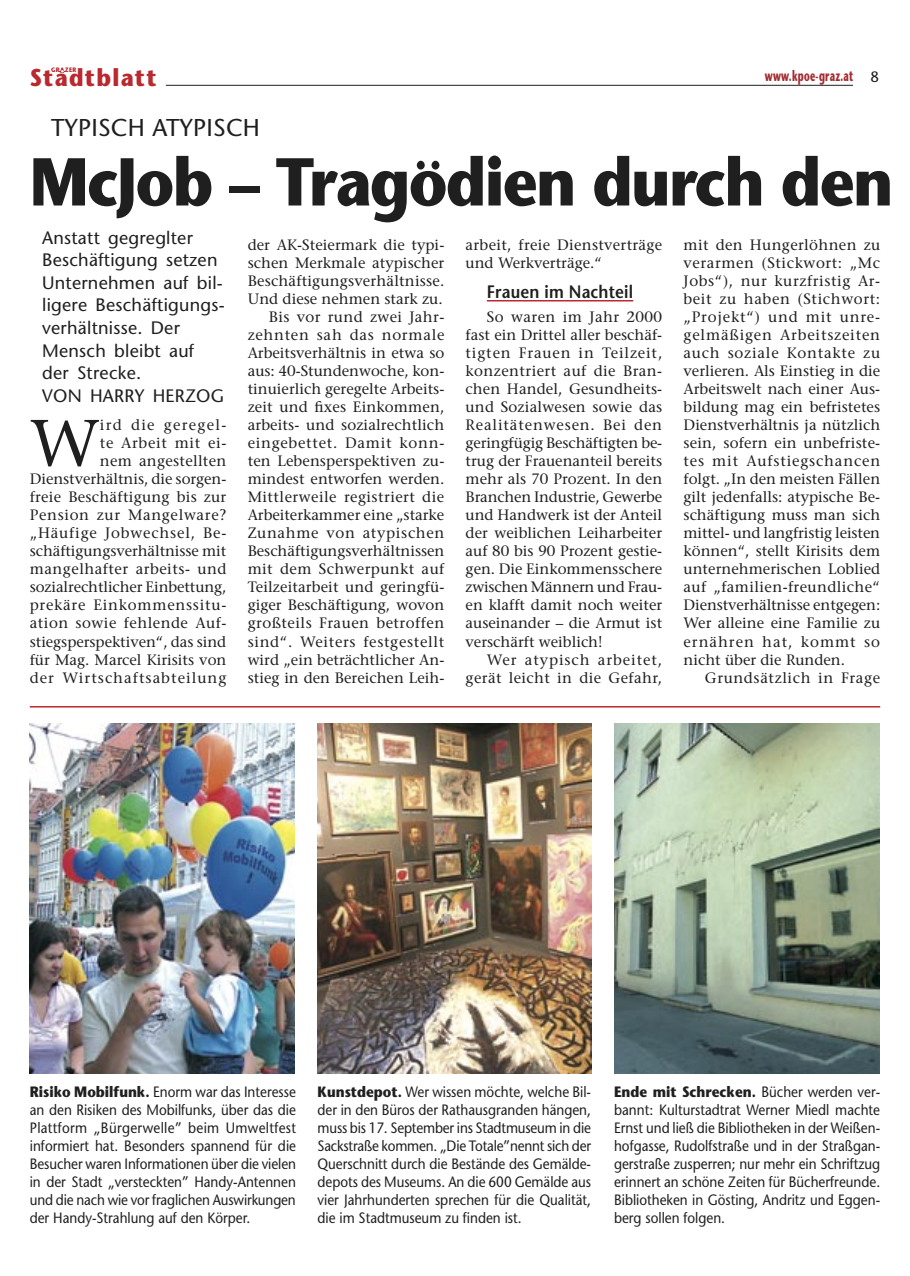
<style>
.page{position:relative;width:910px;height:1276px;background:#fff}
.page>*{position:absolute;margin:0;border:0;box-sizing:border-box;transform-origin:0 0}
.t1{font:700 67.5px "Stone Sans";letter-spacing:-.025em;color:#1f1f1f;scale:.9 1}
.t2{font:66.45px "Stone Serif";color:#1f1f1f}
.t3{font:24.3px "Stone Sans";letter-spacing:.01em;color:#1f1f1f}
.t4{font:700 24.3px "Stone Sans";letter-spacing:.06em;color:#b9292f;scale:.9 1}
.t5{font:18px/22.5px "Stone Sans";letter-spacing:.015em;color:#1f1f1f}
.t6{font:600 18px "Stone Sans";letter-spacing:.01em;color:#1f1f1f;scale:.9 1}
.t7{font:15px/18px "Stone Serif";letter-spacing:.01em;color:#1f1f1f;text-align:right}
.t8{font:15px/18px "Stone Sans";color:#1f1f1f;text-align:justify;scale:.9 1}
.t9{font:15px "Stone Serif";letter-spacing:.04em;color:#1f1f1f}
.t10{font:700 15px "Stone Sans";letter-spacing:.03em;color:#a22b30;scale:.6 1}
.t11{font:700 6.45px "Stone Sans";letter-spacing:.06em;color:#b9292f;scale:.9 1}
.s1{font-weight:400;color:#1f1f1f}
.s2{font-weight:700}
</style>
<div class="page">
<hr style="left:166px;top:85px;width:687px;height:1px;background:#1f1f1f">
<svg style="left:59px;top:68px;width:6px;height:5px"></svg>
<hr style="left:487px;top:300px;width:146px;height:1px;background:#b9292f">
<img style="left:30px;top:724px;width:265px;height:350px">
<img style="left:318px;top:724px;width:273px;height:350px">
<img style="left:614px;top:724px;width:265px;height:349px">
<hr style="left:30px;top:706px;width:850px;height:1px;background:#b9292f">
<p class="t11" style="left:51px;top:66px;width:29px">GRAZER</p>
<h3 class="t4" style="left:30px;top:62px;width:142px">Stadtblatt</h3>
<p class="t10" style="left:765px;top:66px;width:192px">www.kpoe-graz.at <span class="s1">8</span></p>
<h3 class="t3" style="left:51px;top:113px;width:211px">TYPISCH ATYPISCH</h3>
<h1 class="t1" style="left:30px;top:139px;width:961px">McJob – Tragödien durch den</h1>
<p class="t5" style="left:42px;top:226px;width:184px">Anstatt gegreglter<br>Beschäftigung setzen<br>Unternehmen auf bil&shy;ligere Beschäftigungs&shy;verhältnisse. Der<br>Mensch bleibt auf der Strecke.<br>VON HARRY HERZOG</p>
<p class="t7" style="left:248px;top:236px;width:198px">der AK-Steiermark die typi&shy;schen Merkmale atypischer<br>Beschäftigungsverhältnisse.<br>Und diese nehmen stark zu.<br>Bis vor rund zwei Jahr&shy;zehnten sah das normale<br>Arbeitsverhältnis in etwa so aus: 40-Stundenwoche, kon&shy;tinuierlich geregelte Arbeits&shy;zeit und fixes Einkommen, arbeits- und sozialrechtlich eingebettet. Damit konn&shy;ten Lebensperspektiven zu&shy;mindest entworfen werden.<br>Mittlerweile registriert die<br>Arbeiterkammer eine „starke<br>Zunahme von atypischen<br>Beschäftigungsverhältnissen mit dem Schwerpunkt auf<br>Teilzeitarbeit und geringfü&shy;giger Beschäftigung, wovon großteils Frauen betroffen sind“. Weiters festgestellt wird „ein beträchtlicher An&shy;stieg in den Bereichen Leih-</p>
<p class="t7" style="left:466px;top:236px;width:198px;text-align:left">arbeit, freie Dienstverträge und Werkverträge.“</p>
<p class="t7" style="left:683px;top:236px;width:198px;text-align:justify">mit den Hungerlöhnen zu verarmen (Stickwort: „Mc Jobs“), nur kurzfristig Ar&shy;beit zu haben (Stichwort: „Projekt“) und mit unre&shy;gelmäßigen Arbeitszeiten auch soziale Kontakte zu verlieren. Als Einstieg in die Arbeitswelt nach einer Aus&shy;bildung mag ein befristetes Dienstverhältnis ja nützlich sein, sofern ein unbefriste&shy;tes mit Aufstiegschancen folgt. „In den meisten Fällen gilt jedenfalls: atypische Be&shy;schäftigung muss man sich mittel- und langfristig leisten können“, stellt Kirisits dem unternehmerischen Loblied auf „familien-freundliche“ Dienstverhältnisse entgegen:<br>Wer alleine eine Familie zu ernähren hat, kommt so nicht über die Runden.</p>
<p class="t9" style="left:705px;top:668px;width:177px">Grundsätzlich in Frage</p>
<p class="t6" style="left:487px;top:281px;width:164px">Frauen im Nachteil</p>
<p class="t7" style="left:466px;top:308px;width:198px;text-align:justify;text-indent:21px">So waren im Jahr 2000 fast ein Drittel aller beschäf&shy;tigten Frauen in Teilzeit, konzentriert auf die Bran&shy;chen Handel, Gesundheits&shy;und Sozialwesen sowie das Realitätenwesen. Bei den geringfügig Beschäftigten be&shy;trug der Frauenanteil bereits mehr als 70 Prozent. In den Branchen Industrie, Gewerbe und Handwerk ist der Anteil der weiblichen Leiharbeiter auf 80 bis 90 Prozent gestie&shy;gen. Die Einkommensschere zwischen Männern und Frau&shy;en klafft damit noch weiter auseinander – die Armut ist verschärft weiblich!</p>
<p class="t7" style="left:466px;top:650px;width:198px">Wer atypisch arbeitet, gerät leicht in die Gefahr,</p>
<p class="t7" style="left:30px;top:416px;width:198px">ird die geregel-<br>te Arbeit mit ei-<br>nem angestellten<br>Dienstverhältnis, die sorgen&shy;freie Beschäftigung bis zur<br>Pension zur Mangelware? „Häufige Jobwechsel, Be&shy;schäftigungsverhältnisse mit mangelhafter arbeits- und sozialrechtlicher Einbettung, prekäre Einkommenssitu&shy;ation sowie fehlende Auf&shy;stiegsperspektiven“, das sind für Mag. Marcel Kirisits von der Wirtschaftsabteilung</p>
<h2 class="t2" style="left:30px;top:402px;width:72px">W</h2>
<p class="t8" style="left:30px;top:1082px;width:297px"><span class="s2">Risiko Mobilfunk.</span> Enorm war das Interesse an den Risiken des Mobilfunks, über das die Plattform „Bürgerwelle” beim Umweltfest informiert hat. Besonders spannend für die Besucher waren Informationen über die vielen in der Stadt „versteckten” Handy-Antennen und die nach wie vor fraglichen Auswirkungen der Handy-Strahlung auf den Körper.</p>
<p class="t8" style="left:318px;top:1082px;width:306px"><span class="s2">Kunstdepot.</span> Wer wissen möchte, welche Bil&shy;der in den Büros der Rathausgranden hängen, muss bis 17. September ins Stadtmuseum in die Sackstraße kommen. „Die Totale”nennt sich der Querschnitt durch die Bestände des Gemälde&shy;depots des Museums. An die 600 Gemälde aus vier Jahrhunderten sprechen für die Qualität, die im Stadtmuseum zu finden ist.</p>
<p class="t8" style="left:614px;top:1082px;width:297px"><span class="s2">Ende mit Schrecken.</span> Bücher werden ver&shy;bannt: Kulturstadtrat Werner Miedl machte Ernst und ließ die Bibliotheken in der Weißen&shy;hofgasse, Rudolfstraße und in der Straßgan&shy;gerstraße zusperren; nur mehr ein Schriftzug erinnert an schöne Zeiten für Bücherfreunde.<br>Bibliotheken in Gösting, Andritz und Eggen&shy;berg sollen folgen.</p>
</div>
